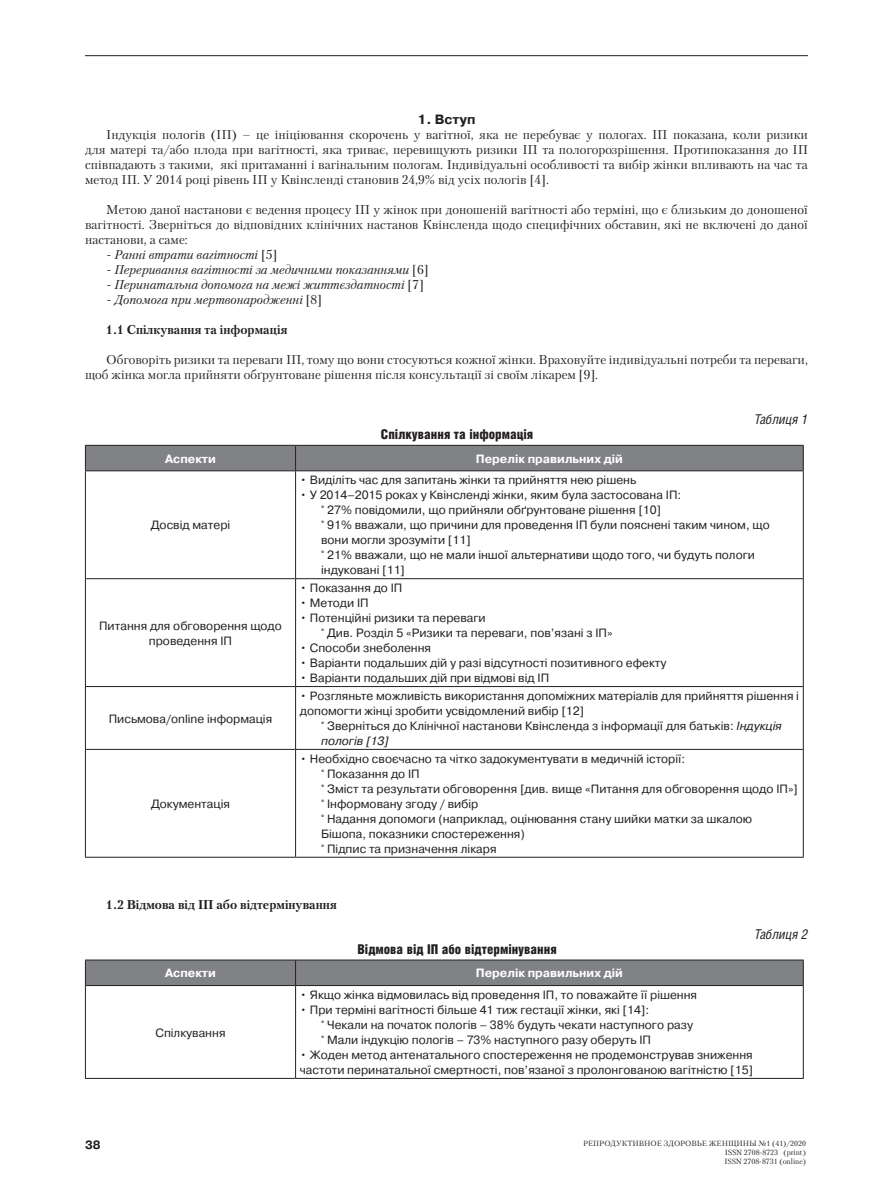
<style>
.page{position:relative;width:893px;height:1191px;background:#fff}
.page>*{position:absolute;margin:0;border:0;box-sizing:border-box;transform-origin:0 0}
.t1{font:900 13.5px "Helios Cond";color:#231f20}
.t2{font:italic 13.5px "Helios Cond";color:#231f20}
.t3{font:700 13.5px "Pragmatica C";color:#231f20}
.t4{font:12.75px/15px "Petersburg C";color:#231f20;text-align:justify}
.t5{font:italic 12.75px "Petersburg C";color:#231f20}
.t6{font:700 12.75px "Petersburg C";color:#231f20}
.t7{font:12px/15px "Pragmatica C";color:#231f20}
.t8{font:700 12px "Pragmatica C";color:#fff}
.t9{font:700 12px "Pragmatica C";color:#231f20}
.t10{font:7.5px/9px "Petersburg C";color:#231f20;text-align:justify}
.s1{font-style:normal}
.s2{font-style:italic}
</style>
<div class="page">
<hr style="left:85px;top:55px;width:723px;height:1px;background:#231f20">
<div style="left:85px;top:445px;width:719px;height:25px;background:#808285"></div>
<hr style="left:85px;top:470px;width:211px;height:1px;background:#231f20">
<hr style="left:85px;top:471px;width:1px;height:107px;background:#231f20">
<hr style="left:296px;top:470px;width:508px;height:1px;background:#231f20">
<hr style="left:295px;top:471px;width:1px;height:107px;background:#231f20">
<hr style="left:803px;top:471px;width:1px;height:107px;background:#231f20">
<hr style="left:85px;top:578px;width:211px;height:1px;background:#231f20">
<hr style="left:85px;top:579px;width:1px;height:107px;background:#231f20">
<hr style="left:296px;top:578px;width:508px;height:1px;background:#231f20">
<hr style="left:295px;top:579px;width:1px;height:107px;background:#231f20">
<hr style="left:803px;top:579px;width:1px;height:107px;background:#231f20">
<hr style="left:85px;top:686px;width:211px;height:1px;background:#231f20">
<hr style="left:85px;top:687px;width:1px;height:62px;background:#231f20">
<hr style="left:296px;top:686px;width:508px;height:1px;background:#231f20">
<hr style="left:295px;top:687px;width:1px;height:62px;background:#231f20">
<hr style="left:803px;top:687px;width:1px;height:62px;background:#231f20">
<hr style="left:85px;top:749px;width:211px;height:1px;background:#231f20">
<hr style="left:85px;top:749px;width:1px;height:108px;background:#231f20">
<hr style="left:296px;top:749px;width:508px;height:1px;background:#231f20">
<hr style="left:295px;top:749px;width:1px;height:108px;background:#231f20">
<hr style="left:803px;top:749px;width:1px;height:108px;background:#231f20">
<hr style="left:85px;top:857px;width:211px;height:1px;background:#231f20">
<hr style="left:296px;top:857px;width:508px;height:1px;background:#231f20">
<hr style="left:85px;top:959px;width:211px;height:1px;background:#231f20">
<hr style="left:296px;top:959px;width:508px;height:1px;background:#231f20">
<div style="left:85px;top:960px;width:719px;height:25px;background:#808285"></div>
<hr style="left:85px;top:985px;width:211px;height:1px;background:#231f20">
<hr style="left:85px;top:986px;width:1px;height:92px;background:#231f20">
<hr style="left:296px;top:985px;width:508px;height:1px;background:#231f20">
<hr style="left:295px;top:986px;width:1px;height:92px;background:#231f20">
<hr style="left:803px;top:986px;width:1px;height:92px;background:#231f20">
<hr style="left:85px;top:1078px;width:211px;height:1px;background:#231f20">
<hr style="left:296px;top:1078px;width:508px;height:1px;background:#231f20">
<p class="t3" style="left:417px;top:112px;width:59px">1. Вступ</p>
<p class="t4" style="left:85px;top:127px;width:724px;text-indent:21px">Індукція пологів (ІП) – це ініціювання скорочень у вагітної, яка не перебуває у пологах. ІП показана, коли ризики для матері та/або плода при вагітності, яка триває, перевищують ризики ІП та пологорозрішення. Протипоказання до ІП співпадають з такими, які притаманні і вагінальним пологам. Індивідуальні особливості та вибір жінки впливають на час та метод ІП. У 2014 році рівень ІП у Квінсленді становив 24,9% від усіх пологів [4].</p>
<p class="t4" style="left:85px;top:202px;width:724px;text-indent:21px">Метою даної настанови є ведення процесу ІП у жінок при доношеній вагітності або терміні, що є близьким до доношеної вагітності. Зверніться до відповідних клінічних настанов Квінсленда щодо специфічних обставин, які не включені до даної настанови, а саме:</p>
<p class="t5" style="left:106px;top:247px;width:173px">- Ранні втрати вагітності <span class="s1">[5]</span></p>
<p class="t5" style="left:106px;top:262px;width:324px">- Переривання вагітності за медичними показаннями <span class="s1">[6]</span></p>
<p class="t5" style="left:106px;top:277px;width:319px">- Перинатальна допомога на межі життєздатності <span class="s1">[7]</span></p>
<p class="t5" style="left:106px;top:292px;width:217px">- Допомога при мертвонародженні <span class="s1">[8]</span></p>
<p class="t6" style="left:106px;top:322px;width:183px">1.1 Спілкування та інформація</p>
<p class="t4" style="left:85px;top:352px;width:724px;text-indent:21px">Обговоріть ризики та переваги ІП, тому що вони стосуються кожної жінки. Враховуйте індивідуальні потреби та переваги, щоб жінка могла прийняти обґрунтоване рішення після консультації зі своїм лікарем [9].</p>
<p class="t2" style="left:754px;top:411px;width:55px">Таблиця 1</p>
<p class="t1" style="left:381px;top:426px;width:154px">Спілкування та інформація</p>
<p class="t8" style="left:165px;top:452px;width:52px">Аспекти</p>
<p class="t8" style="left:476px;top:452px;width:149px">Перелік правильних дій</p>
<p class="t7" style="left:151px;top:518px;width:81px">Досвід матері</p>
<p class="t7" style="left:99px;top:618px;width:184px;text-align:center">Питання для обговорення щодо проведення ІП</p>
<p class="t7" style="left:109px;top:711px;width:165px">Письмова/online інформація</p>
<p class="t7" style="left:151px;top:796px;width:80px">Документація</p>
<p class="t7" style="left:300px;top:473px;width:338px">• Виділіть час для запитань жінки та прийняття нею рішень</p>
<p class="t7" style="left:321px;top:488px;width:450px;text-indent:-21px">• У 2014–2015 роках у Квінсленді жінки, яким була застосована ІП:<br>° 27% повідомили, що прийняли обґрунтоване рішення [10]<br>° 91% вважали, що причини для проведення ІП були пояснені таким чином, що вони могли зрозуміти [11]<br>° 21% вважали, що не мали іншої альтернативи щодо того, чи будуть пологи індуковані [11]</p>
<p class="t7" style="left:300px;top:581px;width:104px">• Показання до ІП</p>
<p class="t7" style="left:300px;top:596px;width:70px">• Методи ІП</p>
<p class="t7" style="left:321px;top:611px;width:293px;text-indent:-21px">• Потенційні ризики та переваги<br>° Див. Розділ 5 «Ризики та переваги, пов’язані з ІП»</p>
<p class="t7" style="left:300px;top:641px;width:133px">• Способи знеболення</p>
<p class="t7" style="left:300px;top:656px;width:368px">• Варіанти подальших дій у разі відсутності позитивного ефекту</p>
<p class="t7" style="left:300px;top:671px;width:251px">• Варіанти подальших дій при відмові від ІП</p>
<p class="t7" style="left:300px;top:688px;width:501px">• Розгляньте можливість використання допоміжних матеріалів для прийняття рішення і допомогти жінці зробити усвідомлений вибір [12]</p>
<p class="t7" style="left:321px;top:718px;width:462px">° Зверніться до Клінічної настанови Квінсленда з інформації для батьків: <span class="s2">Індукція пологів [13]</span></p>
<p class="t7" style="left:321px;top:751px;width:478px;text-indent:-21px">• Необхідно своєчасно та чітко задокументувати в медичній історії:<br>° Показання до ІП<br>° Зміст та результати обговорення [див. вище «Питання для обговорення щодо ІП»] ° Інформовану згоду / вибір<br>° Надання допомоги (наприклад, оцінювання стану шийки матки за шкалою Бішопа, показники спостереження)<br>° Підпис та призначення лікаря</p>
<p class="t6" style="left:106px;top:897px;width:232px">1.2 Відмова від ІП або відтермінування</p>
<p class="t1" style="left:357px;top:941px;width:201px">Відмова від ІП або відтермінування</p>
<p class="t8" style="left:165px;top:966px;width:52px">Аспекти</p>
<p class="t8" style="left:476px;top:966px;width:149px">Перелік правильних дій</p>
<p class="t2" style="left:754px;top:925px;width:55px">Таблиця 2</p>
<p class="t9" style="left:85px;top:1138px;width:17px">38</p>
<p class="t7" style="left:155px;top:1025px;width:72px">Спілкування</p>
<p class="t7" style="left:300px;top:987px;width:399px">• Якщо жінка відмовилась від проведення ІП, то поважайте її рішення</p>
<p class="t7" style="left:321px;top:1002px;width:373px;text-indent:-21px">• При терміні вагітності більше 41 тиж гестації жінки, які [14]:<br>° Чекали на початок пологів – 38% будуть чекати наступного разу ° Мали індукцію пологів – 73% наступного разу оберуть ІП</p>
<p class="t7" style="left:300px;top:1047px;width:455px">• Жоден метод антенатального спостереження не продемонстрував зниження частоти перинатальної смертності, пов’язаної з пролонгованою вагітністю [15]</p>
<p class="t10" style="left:724px;top:1138px;width:83px;text-indent:-141px">РЕПРОДУКТИВНОЕ ЗДОРОВЬЕ ЖЕНЩИНЫ №1 (41)/2020<br>ISSN 2708-8723 (print)<br>ISSN 2708-8731 (online)</p>
</div>
